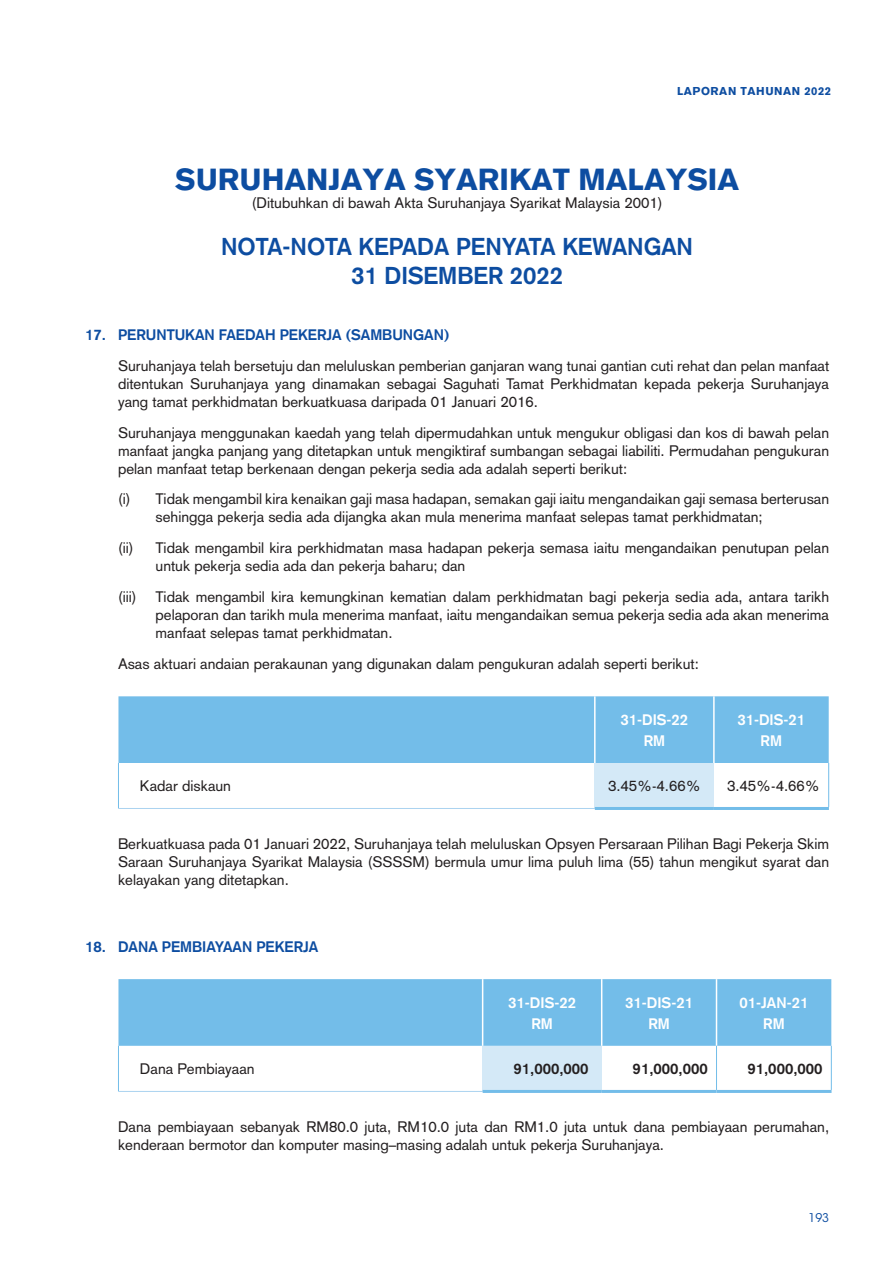
<style>
.page{position:relative;width:893px;height:1263px;background:#fff}
.page>*{position:absolute;margin:0;border:0;box-sizing:border-box;transform-origin:0 0}
.t1{font:900 30px "Akzidenz Grotesk";color:#0d4da1}
.t2{font:700 24px/28.8px "Akzidenz Grotesk";color:#0d4da1;text-align:center}
.t3{font:15px/18px "Akzidenz Grotesk";color:#231f20;text-align:justify}
.t4{font:700 15px "Akzidenz Grotesk";color:#0d4da1}
.t5{font:700 15px/21px "Akzidenz Grotesk";color:#fff;text-align:center}
.t6{font:700 15px "Akzidenz Grotesk";color:#231f20}
.t7{font:12px "ITC Avant Garde Std";color:#0d4da1}
.t8{font:900 11.25px "Akzidenz Grotesk";letter-spacing:.05em;color:#0d4da1}
</style>
<div class="page">
<div style="left:118px;top:696px;width:711px;height:67px;background:#73bde9"></div>
<div style="left:595px;top:763px;width:119px;height:45px;background:#d4e9f7"></div>
<hr style="left:594px;top:696px;width:2px;height:67px;background:#fff">
<hr style="left:713px;top:696px;width:2px;height:67px;background:#fff">
<hr style="left:118px;top:763px;width:1px;height:45px;background:#73bde9">
<hr style="left:828px;top:763px;width:1px;height:44px;background:#73bde9">
<hr style="left:118px;top:808px;width:477px;height:1px;background:#abd3f0">
<hr style="left:595px;top:807px;width:119px;height:3px;background:#73bde9">
<hr style="left:714px;top:807px;width:115px;height:3px;background:#73bde9">
<div style="left:118px;top:979px;width:713px;height:67px;background:#73bde9"></div>
<div style="left:483px;top:1046px;width:119px;height:45px;background:#d4e9f7"></div>
<hr style="left:482px;top:979px;width:1px;height:67px;background:#fff">
<hr style="left:601px;top:979px;width:1px;height:67px;background:#fff">
<hr style="left:716px;top:979px;width:1px;height:67px;background:#fff">
<hr style="left:118px;top:1046px;width:1px;height:45px;background:#73bde9">
<hr style="left:831px;top:1046px;width:1px;height:44px;background:#73bde9">
<hr style="left:118px;top:1091px;width:365px;height:1px;background:#abd3f0">
<hr style="left:716px;top:1046px;width:1px;height:44px;background:#73bde9">
<hr style="left:483px;top:1090px;width:119px;height:3px;background:#73bde9">
<hr style="left:602px;top:1090px;width:114px;height:3px;background:#73bde9">
<hr style="left:716px;top:1090px;width:115px;height:3px;background:#73bde9">
<p class="t8" style="left:677px;top:84px;width:156px">LAPORAN TAHUNAN 2022</p>
<h1 class="t1" style="left:175px;top:168px;width:565px">SURUHANJAYA SYARIKAT MALAYSIA</h1>
<p class="t3" style="left:252px;top:194px;width:412px">(Ditubuhkan di bawah Akta Suruhanjaya Syarikat Malaysia 2001)</p>
<h2 class="t2" style="left:221px;top:233px;width:473px">NOTA-NOTA KEPADA PENYATA KEWANGAN<br>31 DISEMBER 2022</h2>
<p class="t4" style="left:85px;top:329px;width:366px">17. PERUNTUKAN FAEDAH PEKERJA (SAMBUNGAN)</p>
<p class="t3" style="left:118px;top:357px;width:713px">Suruhanjaya telah bersetuju dan meluluskan pemberian ganjaran wang tunai gantian cuti rehat dan pelan manfaat ditentukan Suruhanjaya yang dinamakan sebagai Saguhati Tamat Perkhidmatan kepada pekerja Suruhanjaya yang tamat perkhidmatan berkuatkuasa daripada 01 Januari 2016.</p>
<p class="t3" style="left:118px;top:424px;width:713px">Suruhanjaya menggunakan kaedah yang telah dipermudahkan untuk mengukur obligasi dan kos di bawah pelan manfaat jangka panjang yang ditetapkan untuk mengiktiraf sumbangan sebagai liabiliti. Permudahan pengukuran pelan manfaat tetap berkenaan dengan pekerja sedia ada adalah seperti berikut:</p>
<p class="t3" style="left:156px;top:490px;width:675px;text-indent:-38px">(i) Tidak mengambil kira kenaikan gaji masa hadapan, semakan gaji iaitu mengandaikan gaji semasa berterusan sehingga pekerja sedia ada dijangka akan mula menerima manfaat selepas tamat perkhidmatan;</p>
<p class="t3" style="left:118px;top:539px;width:17px">(ii)</p>
<p class="t3" style="left:156px;top:539px;width:675px">Tidak mengambil kira perkhidmatan masa hadapan pekerja semasa iaitu mengandaikan penutupan pelan untuk pekerja sedia ada dan pekerja baharu; dan</p>
<p class="t3" style="left:118px;top:588px;width:20px">(iii)</p>
<p class="t3" style="left:156px;top:588px;width:675px">Tidak mengambil kira kemungkinan kematian dalam perkhidmatan bagi pekerja sedia ada, antara tarikh pelaporan dan tarikh mula menerima manfaat, iaitu mengandaikan semua pekerja sedia ada akan menerima manfaat selepas tamat perkhidmatan.</p>
<p class="t3" style="left:118px;top:655px;width:582px">Asas aktuari andaian perakaunan yang digunakan dalam pengukuran adalah seperti berikut:</p>
<p class="t5" style="left:620px;top:710px;width:69px">31-DIS-22<br>RM</p>
<p class="t5" style="left:737px;top:710px;width:69px">31-DIS-21<br>RM</p>
<p class="t3" style="left:140px;top:777px;width:93px">Kadar diskaun</p>
<p class="t3" style="left:608px;top:777px;width:94px">3.45%-4.66%</p>
<p class="t3" style="left:727px;top:777px;width:94px">3.45%-4.66%</p>
<p class="t3" style="left:118px;top:835px;width:713px">Berkuatkuasa pada 01 Januari 2022, Suruhanjaya telah meluluskan Opsyen Persaraan Pilihan Bagi Pekerja Skim Saraan Suruhanjaya Syarikat Malaysia (SSSSM) bermula umur lima puluh lima (55) tahun mengikut syarat dan kelayakan yang ditetapkan.</p>
<p class="t4" style="left:85px;top:940px;width:235px">18. DANA PEMBIAYAAN PEKERJA</p>
<p class="t5" style="left:508px;top:993px;width:69px">31-DIS-22<br>RM</p>
<p class="t5" style="left:625px;top:993px;width:69px">31-DIS-21<br>RM</p>
<p class="t5" style="left:739px;top:993px;width:70px">01-JAN-21<br>RM</p>
<p class="t3" style="left:140px;top:1060px;width:116px">Dana Pembiayaan</p>
<p class="t6" style="left:514px;top:1063px;width:77px">91,000,000</p>
<p class="t6" style="left:633px;top:1063px;width:77px">91,000,000</p>
<p class="t6" style="left:747px;top:1063px;width:77px">91,000,000</p>
<p class="t3" style="left:118px;top:1117px;width:713px">Dana pembiayaan sebanyak RM80.0 juta, RM10.0 juta dan RM1.0 juta untuk dana pembiayaan perumahan, kenderaan bermotor dan komputer masing–masing adalah untuk pekerja Suruhanjaya.</p>
<p class="t7" style="left:808px;top:1211px;width:22px">193</p>
</div>
